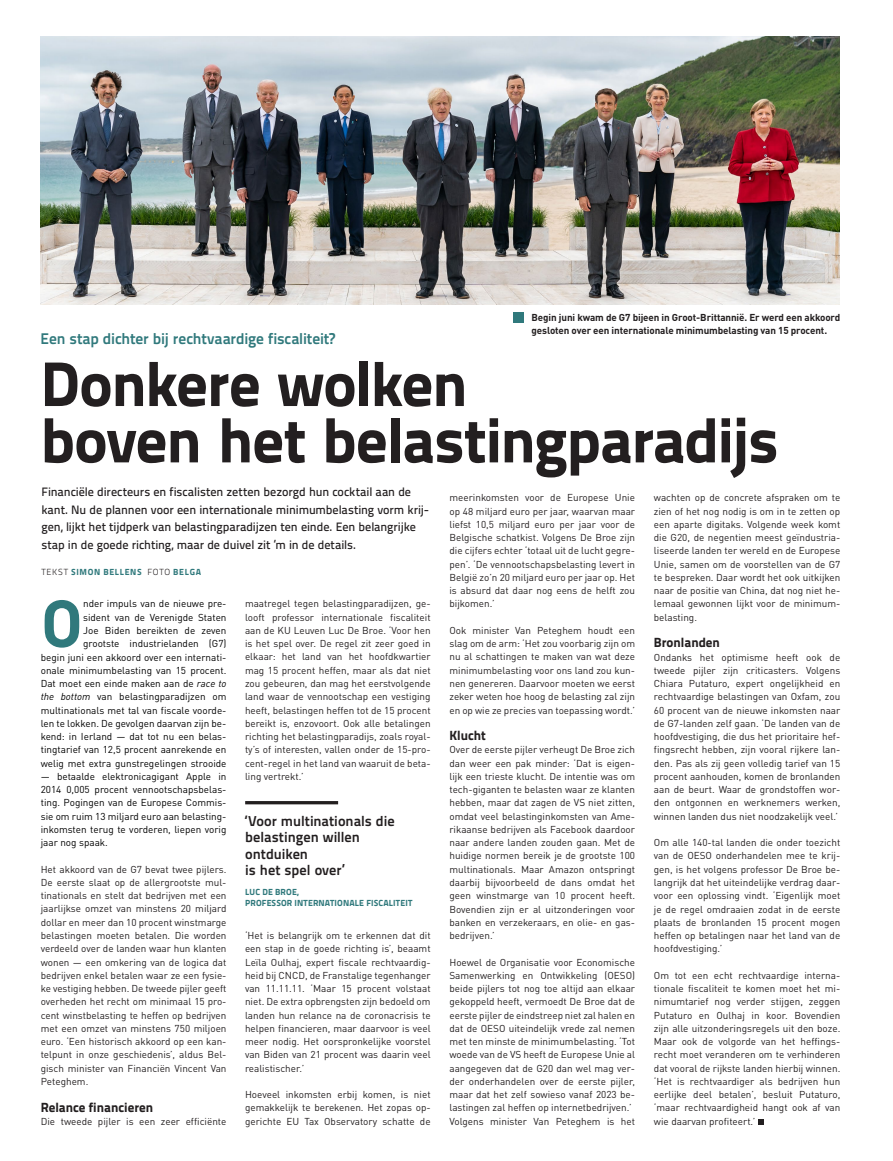
<style>
.page{position:relative;width:893px;height:1161px;background:#fff}
.page>*{position:absolute;margin:0;border:0;box-sizing:border-box;transform-origin:0 0}
.t1{font:700 65.85px "DINOT";color:#30797c}
.t2{font:63px/56.4px "Titillium Text 14 L 999 wt";letter-spacing:-.02em;color:#231f20}
.t3{font:15.45px "Titillium Text 14 L 800 wt";letter-spacing:-.01em;color:#30797c}
.t4{font:14.4px/16.6px "Titillium Text 14 L 800 wt";color:#231f20}
.t5{font:13.2px "Titillium Text 14 L 999 wt";color:#231f20}
.t6{font:12.15px/17.7px "Titillium Text 14 L 600 wt";letter-spacing:-.005em;color:#231f20}
.t7{font:9.9px/13.2px "DINOT";color:#231f20;text-align:justify}
.t8{font:9.9px/13.2px "DINOT";color:#000;text-align:right}
.t9{font:700 9.9px/12.1px "DINOT";letter-spacing:-.01em;color:#231f20}
.t10{font:8.85px/11.1px "Titillium Text 14 L 999 wt";letter-spacing:.015em;color:#30797c}
.t11{font:8.85px "Titillium Text 14 L 999 wt";letter-spacing:.07em;color:#30797c}
.s1{font-family:"Titillium Text 14 L 250 wt";color:#231f20}
.s2{font-style:italic}
</style>
<div class="page">
<img style="left:41px;top:37px;width:799px;height:268px">
<svg style="left:758px;top:1120px;width:5px;height:5px"></svg>
<hr style="left:245px;top:801px;width:93px;height:3px;background:#231f20">
<div style="left:513px;top:312px;width:11px;height:11px;background:#30797c"></div>
<p class="t3" style="left:41px;top:329px;width:296px">Een stap dichter bij rechtvaardige fiscaliteit?</p>
<p class="t9" style="left:531px;top:311px;width:310px">Begin juni kwam de G7 bijeen in Groot-Brittannië. Er werd een akkoord gesloten over een internationale minimumbelasting van 15 procent.</p>
<p class="t2" style="left:41px;top:355px;width:740px">Donkere wolken<br>boven het belastingparadijs</p>
<p class="t6" style="left:41px;top:483px;width:389px">Financiële directeurs en fiscalisten zetten bezorgd hun cocktail aan de kant. Nu de plannen voor een internationale minimumbelasting vorm krij&shy;gen, lijkt het tijdperk van belastingparadijzen ten einde. Een belangrijke stap in de goede richting, maar de duivel zit ’m in de details.</p>
<p class="t11" style="left:41px;top:567px;width:161px"><span class="s1">TEKST</span> SIMON BELLENS <span class="s1">FOTO</span> BELGA</p>
<p class="t1" style="left:41px;top:580px;width:44px">O</p>
<p class="t7" style="left:245px;top:597px;width:187px">maatregel tegen belastingparadijzen, ge&shy;looft professor internationale fiscaliteit aan de KU Leuven Luc De Broe. ‘Voor hen is het spel over. De regel zit zeer goed in elkaar: het land van het hoofdkwartier mag 15 procent heffen, maar als dat niet zou gebeuren, dan mag het eerstvolgende land waar de vennootschap een vestiging heeft, belastingen heffen tot de 15 procent bereikt is, enzovoort. Ook alle betalingen richting het belastingparadijs, zoals royal&shy;ty’s of interesten, vallen onder de 15-pro&shy;cent-regel in het land van waaruit de beta&shy;ling vertrekt.’</p>
<p class="t8" style="left:41px;top:597px;width:187px">nder impuls van de nieuwe pre-<br>sident van de Verenigde Staten<br>Joe Biden bereikten de zeven<br>grootste industrielanden (G7)<br>begin juni een akkoord over een internati&shy;onale minimumbelasting van 15 procent.<br>Dat moet een einde maken aan de <span class="s2">race to the bottom</span> van belastingparadijzen om multinationals met tal van fiscale voorde&shy;len te lokken. De gevolgen daarvan zijn be&shy;kend: in Ierland — dat tot nu een belas&shy;tingtarief van 12,5 procent aanrekende en welig met extra gunstregelingen strooide</p>
<p class="t8" style="left:41px;top:769px;width:187px;text-align:justify">— betaalde elektronicagigant Apple in 2014 0,005 procent vennootschapsbelas&shy;ting. Pogingen van de Europese Commis&shy;sie om ruim 13 miljard euro aan belasting&shy;inkomsten terug te vorderen, liepen vorig jaar nog spaak.</p>
<p class="t7" style="left:41px;top:862px;width:187px">Het akkoord van de G7 bevat twee pijlers.<br>De eerste slaat op de allergrootste mul&shy;tinationals en stelt dat bedrijven met een jaarlijkse omzet van minstens 20 miljard dollar en meer dan 10 procent winstmarge belastingen moeten betalen. Die worden verdeeld over de landen waar hun klanten wonen — een omkering van de logica dat bedrijven enkel betalen waar ze een fysie&shy;ke vestiging hebben. De tweede pijler geeft overheden het recht om minimaal 15 pro&shy;cent winstbelasting te heffen op bedrijven met een omzet van minstens 750 miljoen euro. ‘Een historisch akkoord op een kan&shy;telpunt in onze geschiedenis’, aldus Bel&shy;gisch minister van Financiën Vincent Van Peteghem.</p>
<p class="t5" style="left:41px;top:1098px;width:114px">Relance financieren</p>
<p class="t7" style="left:41px;top:1114px;width:187px">Die tweede pijler is een zeer efficiënte</p>
<p class="t4" style="left:245px;top:812px;width:151px">‘Voor multinationals die belastingen willen ontduiken<br>is het spel over’</p>
<p class="t10" style="left:245px;top:886px;width:169px">LUC DE BROE,<br>PROFESSOR INTERNATIONALE FISCALITEIT</p>
<p class="t7" style="left:245px;top:929px;width:187px">‘Het is belangrijk om te erkennen dat dit een stap in de goede richting is’, beaamt Leïla Oulhaj, expert fiscale rechtvaardig&shy;heid bij CNCD, de Franstalige tegenhanger van 11.11.11. ‘Maar 15 procent volstaat niet. De extra opbrengsten zijn bedoeld om landen hun relance na de coronacrisis te helpen financieren, maar daarvoor is veel meer nodig. Het oorspronkelijke voorstel van Biden van 21 procent was daarin veel realistischer.’</p>
<p class="t7" style="left:245px;top:1088px;width:187px">Hoeveel inkomsten erbij komen, is niet gemakkelijk te berekenen. Het zopas op&shy;gerichte EU Tax Observatory schatte de</p>
<p class="t7" style="left:449px;top:491px;width:187px">meerinkomsten voor de Europese Unie op 48 miljard euro per jaar, waarvan maar liefst 10,5 miljard euro per jaar voor de Belgische schatkist. Volgens De Broe zijn die cijfers echter ‘totaal uit de lucht gegre&shy;pen’. ‘De vennootschapsbelasting levert in België zo’n 20 miljard euro per jaar op. Het is absurd dat daar nog eens de helft zou bijkomen.’</p>
<p class="t7" style="left:449px;top:624px;width:187px">Ook minister Van Peteghem houdt een slag om de arm: ‘Het zou voorbarig zijn om nu al schattingen te maken van wat deze minimumbelasting voor ons land zou kun&shy;nen genereren. Daarvoor moeten we eerst zeker weten hoe hoog de belasting zal zijn en op wie ze precies van toepassing wordt.’</p>
<p class="t5" style="left:449px;top:727px;width:38px">Klucht</p>
<p class="t7" style="left:449px;top:743px;width:187px">Over de eerste pijler verheugt De Broe zich dan weer een pak minder: ‘Dat is eigen&shy;lijk een trieste klucht. De intentie was om tech-giganten te belasten waar ze klanten hebben, maar dat zagen de VS niet zitten, omdat veel belastinginkomsten van Ame&shy;rikaanse bedrijven als Facebook daardoor naar andere landen zouden gaan. Met de huidige normen bereik je de grootste 100 multinationals. Maar Amazon ontspringt daarbij bijvoorbeeld de dans omdat het geen winstmarge van 10 procent heeft.<br>Bovendien zijn er al uitzonderingen voor banken en verzekeraars, en olie- en gas&shy;bedrijven.’</p>
<p class="t7" style="left:449px;top:955px;width:187px;text-align:left">Hoewel de Organisatie voor Economische Samenwerking en Ontwikkeling (OESO) beide pijlers tot nog toe altijd aan elkaar gekoppeld heeft, vermoedt De Broe dat de eerste pijler de eindstreep niet zal halen en dat de OESO uiteindelijk vrede zal nemen met ten minste de minimumbelasting. ‘Tot woede van de VS heeft de Europese Unie al aangegeven dat de G20 dan wel mag ver&shy;der onderhandelen over de eerste pijler, maar dat het zelf sowieso vanaf 2023 be&shy;lastingen zal heffen op internetbedrijven.’ Volgens minister Van Peteghem is het</p>
<p class="t7" style="left:654px;top:491px;width:188px">wachten op de concrete afspraken om te zien of het nog nodig is om in te zetten op een aparte digitaks. Volgende week komt die G20, de negentien meest geïndustria&shy;liseerde landen ter wereld en de Europese Unie, samen om de voorstellen van de G7 te bespreken. Daar wordt het ook uitkijken naar de positie van China, dat nog niet he&shy;lemaal gewonnen lijkt voor de minimum&shy;belasting.</p>
<p class="t5" style="left:654px;top:634px;width:68px">Bronlanden</p>
<p class="t7" style="left:654px;top:650px;width:188px">Ondanks het optimisme heeft ook de tweede pijler zijn criticasters. Volgens Chiara Putaturo, expert ongelijkheid en rechtvaardige belastingen van Oxfam, zou 60 procent van de nieuwe inkomsten naar de G7-landen zelf gaan. ‘De landen van de hoofdvestiging, die dus het prioritaire hef&shy;fingsrecht hebben, zijn vooral rijkere lan&shy;den. Pas als zij geen volledig tarief van 15 procent aanhouden, komen de bronlanden aan de beurt. Waar de grondstoffen wor&shy;den ontgonnen en werknemers werken, winnen landen dus niet noodzakelijk veel.’</p>
<p class="t7" style="left:654px;top:836px;width:188px">Om alle 140-tal landen die onder toezicht van de OESO onderhandelen mee te krij&shy;gen, is het volgens professor De Broe be&shy;langrijk dat het uiteindelijke verdrag daar&shy;voor een oplossing vindt. ‘Eigenlijk moet je de regel omdraaien zodat in de eerste plaats de bronlanden 15 procent mogen heffen op betalingen naar het land van de hoofdvestiging.’</p>
<p class="t7" style="left:654px;top:968px;width:188px">Om tot een echt rechtvaardige interna&shy;tionale fiscaliteit te komen moet het mi&shy;nimumtarief nog verder stijgen, zeggen Putaturo en Oulhaj in koor. Bovendien zijn alle uitzonderingsregels uit den boze.<br>Maar ook de volgorde van het heffings&shy;recht moet veranderen om te verhinderen dat vooral de rijkste landen hierbij winnen. ‘Het is rechtvaardiger als bedrijven hun eerlijke deel betalen’, besluit Putaturo, ‘maar rechtvaardigheid hangt ook af van wie daarvan profiteert.’</p>
</div>
